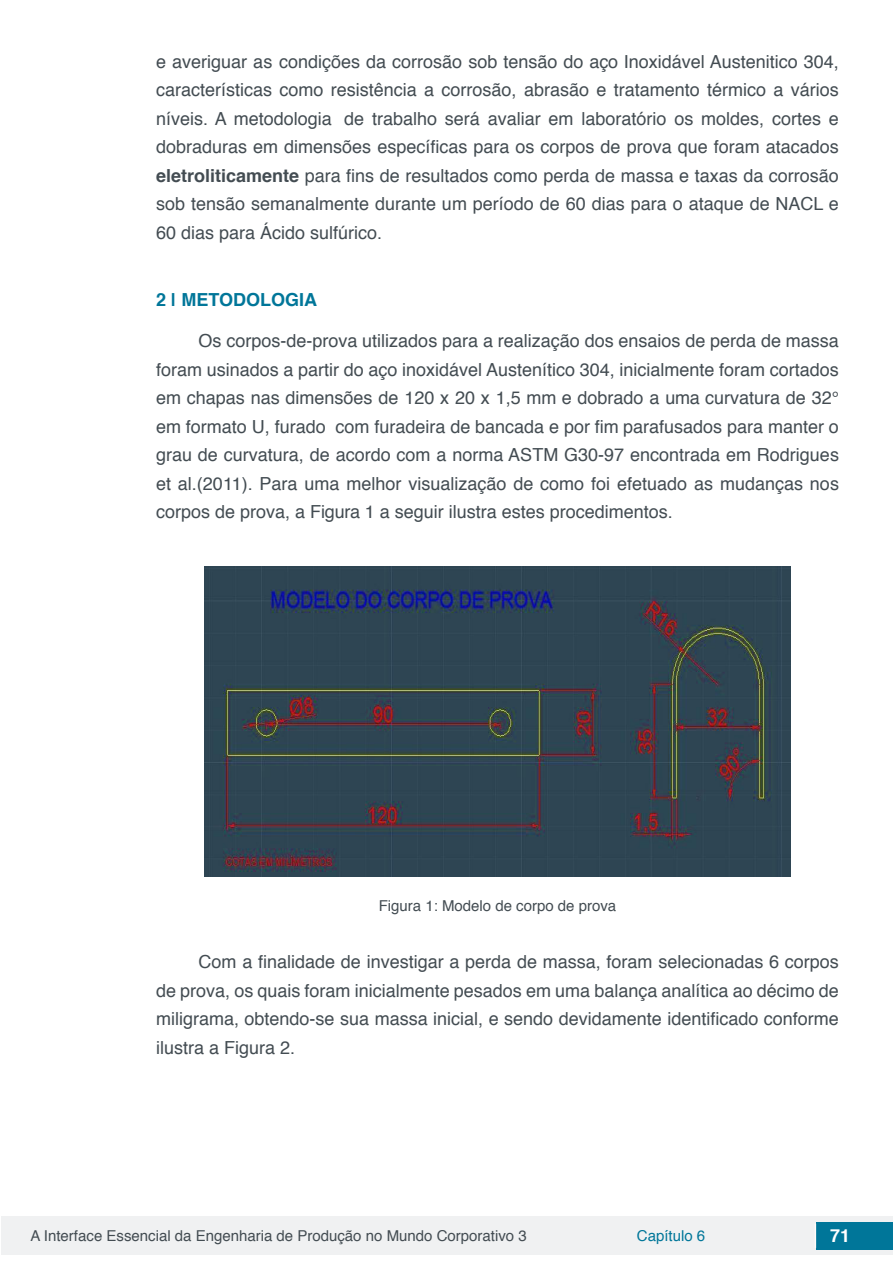
<style>
.page{position:relative;width:893px;height:1263px;background:#fff}
.page>*{position:absolute;margin:0;border:0;box-sizing:border-box;transform-origin:0 0}
.txt{font:18px/28.5px "Helvetica";color:#434c52;text-align:justify}
.t1{font:700 18px "Helvetica";color:#007699}
.t2{font:700 18px "Helvetica";color:#fff}
.info_tab_gra_imag{font:15px "Helvetica";color:#434c52}
.t3{font:15px "Helvetica";color:#007699}
.s1{font-weight:700}
</style>
<div class="page">
<div style="left:1px;top:1216px;width:891px;height:38px;background:#f0f1f2"></div>
<div style="left:816px;top:1222px;width:77px;height:27px;background:#007699"></div>
<svg style="left:815px;top:1224px;width:1px;height:24px"></svg>
<img style="left:205px;top:567px;width:585px;height:309px">
<p class="txt" style="left:156px;top:47px;width:684px">e averiguar as condições da corrosão sob tensão do aço Inoxidável Austenitico 304, características como resistência a corrosão, abrasão e tratamento térmico a vários níveis. A metodologia de trabalho será avaliar em laboratório os moldes, cortes e dobraduras em dimensões específicas para os corpos de prova que foram atacados <span class="s1">eletroliticamente</span> para fins de resultados como perda de massa e taxas da corrosão sob tensão semanalmente durante um período de 60 dias para o ataque de NACL e 60 dias para Ácido sulfúrico.</p>
<p class="t1" style="left:156px;top:285px;width:163px">2 | METODOLOGIA</p>
<p class="txt" style="left:156px;top:327px;width:684px;text-indent:43px">Os corpos-de-prova utilizados para a realização dos ensaios de perda de massa foram usinados a partir do aço inoxidável Austenítico 304, inicialmente foram cortados em chapas nas dimensões de 120 x 20 x 1,5 mm e dobrado a uma curvatura de 32° em formato U, furado com furadeira de bancada e por fim parafusados para manter o grau de curvatura, de acordo com a norma ASTM G30-97 encontrada em Rodrigues et al.(2011). Para uma melhor visualização de como foi efetuado as mudanças nos corpos de prova, a Figura 1 a seguir ilustra estes procedimentos.</p>
<p class="info_tab_gra_imag" style="left:379px;top:894px;width:239px">Figura 1: Modelo de corpo de prova</p>
<p class="txt" style="left:156px;top:948px;width:684px;text-indent:43px">Com a finalidade de investigar a perda de massa, foram selecionadas 6 corpos de prova, os quais foram inicialmente pesados em uma balança analítica ao décimo de miligrama, obtendo-se sua massa inicial, e sendo devidamente identificado conforme ilustra a Figura 2.</p>
<p class="info_tab_gra_imag" style="left:31px;top:1224px;width:498px">A Interface Essencial da Engenharia de Produção no Mundo Corporativo 3</p>
<p class="t3" style="left:637px;top:1224px;width:70px">Capítulo 6</p>
<p class="t2" style="left:830px;top:1221px;width:22px">71</p>
</div>
